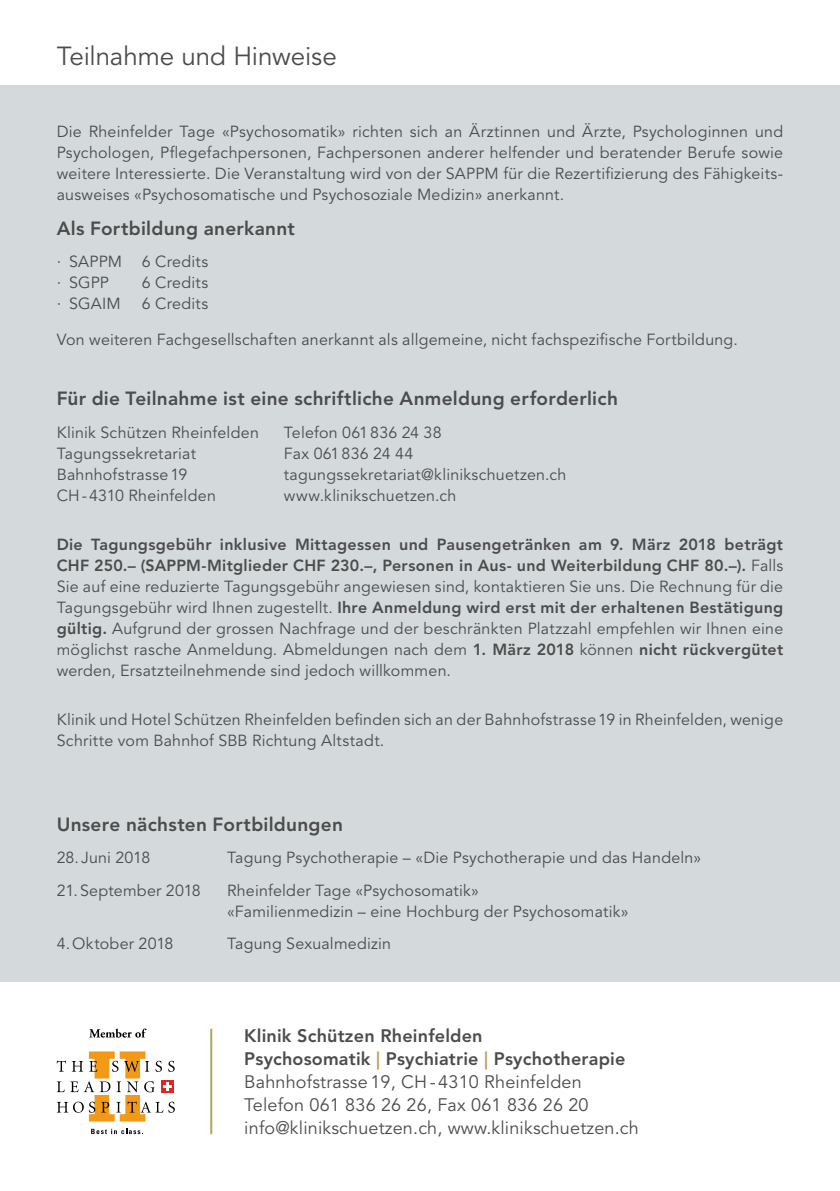
<style>
.page{position:relative;width:840px;height:1191px;background:#fff}
.page>*{position:absolute;margin:0;border:0;box-sizing:border-box;transform-origin:0 0}
.t1{font:26px "Avenir LT Std";letter-spacing:-.005em;color:#4b4c4c}
.t2{font:800 19px "Avenir LT Std";letter-spacing:.015em;color:#4b4c4c}
.t3{font:18px/23px "Avenir LT Std";letter-spacing:.01em;color:#4b4c4c}
.t4{font:16px/21px "Avenir LT Std";letter-spacing:.015em;color:#4b4c4c}
.s1{font-weight:800}
.s2{font-weight:800;color:#b9a35c}
</style>
<div class="page">
<div style="left:0;top:85px;width:839px;height:896px;background:#d4d9db"></div>
<svg style="left:91px;top:1128px;width:52px;height:6px"></svg>
<svg style="left:57px;top:1051px;width:118px;height:70px"></svg>
<svg style="left:89px;top:1028px;width:57px;height:9px"></svg>
<hr style="left:210px;top:1028px;width:2px;height:106px;background:#b9a35c">
<h1 class="t1" style="left:57px;top:41px;width:281px">Teilnahme und Hinweise</h1>
<p class="t4" style="left:57px;top:121px;width:727px;text-align:justify">Die Rheinfelder Tage «Psychosomatik» richten sich an Ärztinnen und Ärzte, Psychologinnen und Psychologen, Pflegefachpersonen, Fachpersonen anderer helfender und beratender Berufe sowie weitere Interessierte. Die Veranstaltung wird von der SAPPM für die Rezertifizierung des Fähigkeits&shy;ausweises «Psychosomatische und Psychosoziale Medizin» anerkannt.</p>
<p class="t2" style="left:57px;top:217px;width:239px">Als Fortbildung anerkannt</p>
<p class="t4" style="left:57px;top:252px;width:153px">· SAPPM 6 Credits · SGPP</p>
<p class="t4" style="left:142px;top:273px;width:68px">6 Credits</p>
<p class="t4" style="left:57px;top:287px;width:682px;line-height:35.2px;text-indent:85px">6 Credits<br>Von weiteren Fachgesellschaften anerkannt als allgemeine, nicht fachspezifische Fortbildung.</p>
<p class="t4" style="left:57px;top:294px;width:65px">· SGAIM</p>
<p class="t2" style="left:57px;top:387px;width:562px">Für die Teilnahme ist eine schriftliche Anmeldung erforderlich</p>
<p class="t4" style="left:57px;top:422px;width:203px">Klinik Schützen Rheinfelden</p>
<p class="t4" style="left:283px;top:422px;width:159px">Telefon 061836 24 38</p>
<p class="t4" style="left:57px;top:443px;width:141px">Tagungssekretariat</p>
<p class="t4" style="left:283px;top:443px;width:131px">Fax 061836 24 44</p>
<p class="t4" style="left:57px;top:464px;width:132px">Bahnhofstrasse19</p>
<p class="t4" style="left:283px;top:464px;width:284px">tagungssekretariat@klinikschuetzen.ch</p>
<p class="t4" style="left:57px;top:485px;width:161px">CH-4310 Rheinfelden</p>
<p class="t4" style="left:283px;top:485px;width:174px">www.klinikschuetzen.ch</p>
<p class="t4" style="left:57px;top:534px;width:727px;text-align:justify"><span class="s1">Die Tagungsgebühr inklusive Mittagessen und Pausengetränken am 9. März 2018 beträgt CHF 250.– (SAPPM-Mitglieder CHF 230.–, Personen in Aus- und Weiterbildung CHF 80.–).</span> Falls Sie auf eine reduzierte Tagungsgebühr angewiesen sind, kontaktieren Sie uns. Die Rechnung für die Tagungsgebühr wird Ihnen zugestellt. <span class="s1">Ihre Anmeldung wird erst mit der erhaltenen Bestätigung gültig.</span> Aufgrund der grossen Nachfrage und der beschränkten Platzzahl empfehlen wir Ihnen eine möglichst rasche Anmeldung. Abmeldungen nach dem <span class="s1">1. März 2018</span> können <span class="s1">nicht rückvergütet </span>werden, Ersatzteilnehmende sind jedoch willkommen.</p>
<p class="t4" style="left:57px;top:710px;width:727px">Klinik und Hotel Schützen Rheinfelden befinden sich an der Bahnhofstrasse19 in Rheinfelden, wenige<br>Schritte vom Bahnhof SBB Richtung Altstadt.</p>
<p class="t2" style="left:57px;top:813px;width:287px">Unsere nächsten Fortbildungen</p>
<p class="t4" style="left:57px;top:848px;width:95px">28. Juni 2018</p>
<p class="t4" style="left:227px;top:848px;width:475px">Tagung Psychotherapie – «Die Psychotherapie und das Handeln»</p>
<p class="t4" style="left:57px;top:880px;width:145px">21.September 2018</p>
<p class="t4" style="left:227px;top:880px;width:403px">Rheinfelder Tage «Psychosomatik»<br>«Familienmedizin – eine Hochburg der Psychosomatik»</p>
<p class="t4" style="left:57px;top:933px;width:118px">4.Oktober 2018</p>
<p class="t4" style="left:227px;top:933px;width:165px">Tagung Sexualmedizin</p>
<p class="t3" style="left:244px;top:1025px;width:396px"><span class="s1">Klinik Schützen Rheinfelden<br>Psychosomatik</span> <span class="s2">|</span> <span class="s1">Psychiatrie</span> <span class="s2">|</span> <span class="s1">Psychotherapie </span>Bahnhofstrasse 19, CH - 4310 Rheinfelden Telefon 061 836 26 26, Fax 061 836 26 20 info@klinikschuetzen.ch, www.klinikschuetzen.ch</p>
</div>
